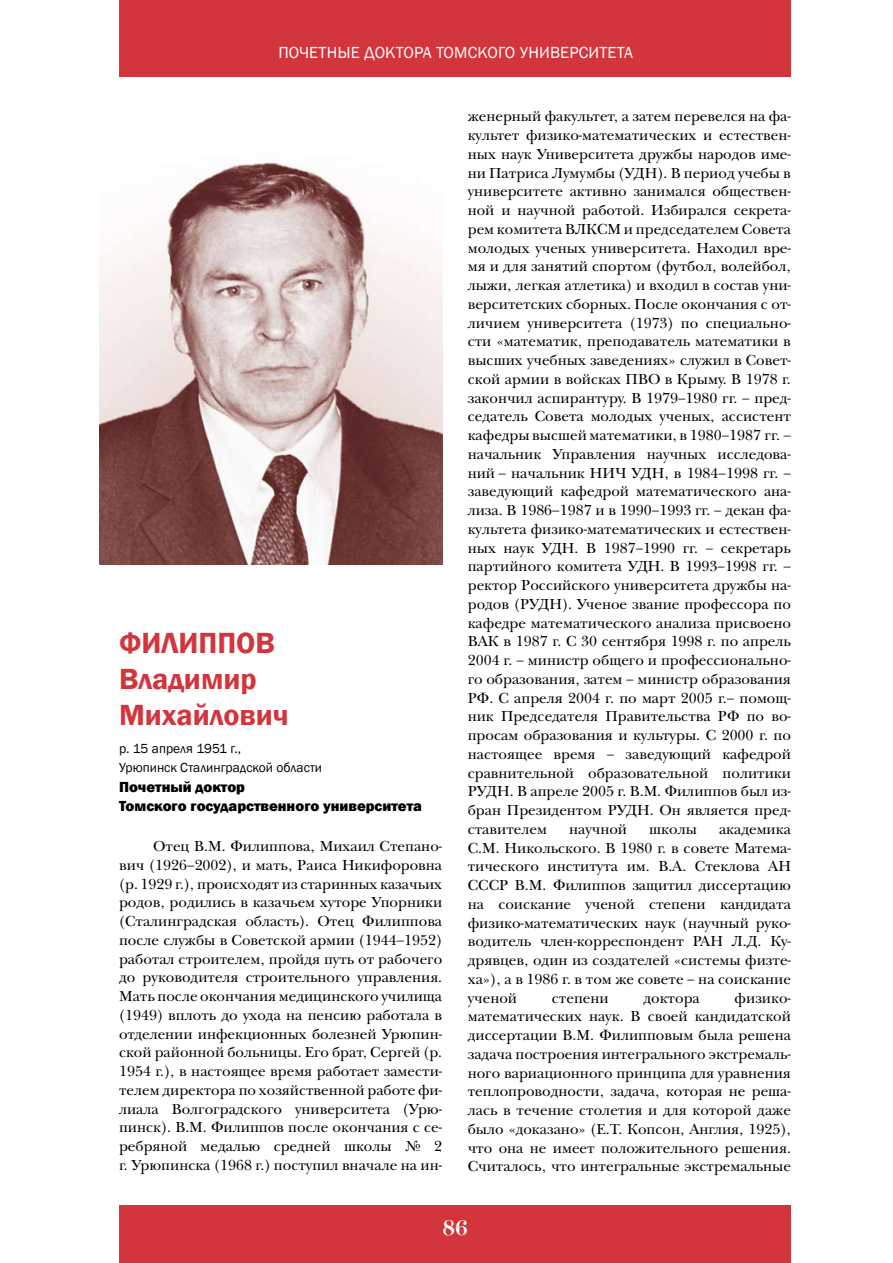
<style>
.page{position:relative;width:893px;height:1263px;background:#fff}
.page>*{position:absolute;margin:0;border:0;box-sizing:border-box;transform-origin:0 0}
.t1{font:600 30px/36px "Franklin Gothic";color:#d2353c}
.t2{font:21px "Didona C";color:#fff}
.t3{font:16.5px "Franklin Gothic";letter-spacing:.01em;color:#fff}
.t4{font:15px/18.8px "New Baskerville C";color:#000;text-align:justify}
.t5{font:800 15px/19.5px "Franklin Gothic";color:#000}
.t6{font:13.5px/19.5px "Franklin Gothic";color:#000}
</style>
<div class="page">
<div style="left:119px;top:0;width:672px;height:77px;background:#d2353c"></div>
<div style="left:119px;top:1206px;width:672px;height:57px;background:#d2353c"></div>
<img style="left:99px;top:162px;width:343px;height:402px">
<p class="t3" style="left:278px;top:42px;width:356px">Почетные доктора Томского университета</p>
<h1 class="t1" style="left:119px;top:625px;width:171px">ФИЛИППОВ<br>Владимир<br>Михайлович</h1>
<p class="t6" style="left:119px;top:738px;width:204px">р. 15 апреля 1951 г.,<br>Урюпинск Сталинградской области</p>
<p class="t5" style="left:119px;top:777px;width:304px">Почетный доктор<br>Томского государственного университета</p>
<p class="t4" style="left:119px;top:837px;width:325px;text-indent:34px">Отец В.М. Филиппова, Михаил Степано&shy;вич (1926–2002), и мать, Раиса Никифоровна (р. 1929 г.), происходят из старинных казачьих родов, родились в казачьем хуторе Упорники (Сталинградская область). Отец Филиппова после службы в Советской армии (1944–1952) работал строителем, пройдя путь от рабочего до руководителя строительного управления.<br>Мать после окончания медицинского училища (1949) вплоть до ухода на пенсию работала в отделении инфекционных болезней Урюпин&shy;ской районной больницы. Его брат, Сергей (р.<br>1954 г.), в настоящее время работает замести&shy;телем директора по хозяйственной работе фи&shy;лиала Волгоградского университета (Урю&shy;пинск). В.М. Филиппов после окончания с се&shy;ребряной медалью средней школы № 2 г. Урюпинска (1968 г.) поступил вначале на ин-</p>
<p class="t4" style="left:468px;top:107px;width:325px">женерный факультет, а затем перевелся на фа&shy;культет физико-математических и естествен&shy;ных наук Университета дружбы народов име&shy;ни Патриса Лумумбы (УДН). В период учебы в университете активно занимался обществен&shy;ной и научной работой. Избирался секрета&shy;рем комитета ВЛКСМ и председателем Совета молодых ученых университета. Находил вре&shy;мя и для занятий спортом (футбол, волейбол, лыжи, легкая атлетика) и входил в состав уни&shy;верситетских сборных. После окончания с от&shy;личием университета (1973) по специально&shy;сти «математик, преподаватель математики в высших учебных заведениях» служил в Совет&shy;ской армии в войсках ПВО в Крыму. В 1978 г. закончил аспирантуру. В 1979–1980 гг. – пред&shy;седатель Совета молодых ученых, ассистент кафедры высшей математики, в 1980–1987 гг. – начальник Управления научных исследова&shy;ний – начальник НИЧ УДН, в 1984–1998 гг. – заведующий кафедрой математического ана&shy;лиза. В 1986–1987 и в 1990–1993 гг. – декан фа&shy;культета физико-математических и естествен&shy;ных наук УДН. В 1987–1990 гг. – секретарь партийного комитета УДН. В 1993–1998 гг. – ректор Российского университета дружбы на&shy;родов (РУДН). Ученое звание профессора по кафедре математического анализа присвоено ВАК в 1987 г. С 30 сентября 1998 г. по апрель 2004 г. – министр общего и профессионально&shy;го образования, затем – министр образования РФ. С апреля 2004 г. по март 2005 г.– помощ&shy;ник Председателя Правительства РФ по во&shy;просам образования и культуры. С 2000 г. по настоящее время – заведующий кафедрой сравнительной образовательной политики РУДН. В апреле 2005 г. В.М. Филиппов был из&shy;бран Президентом РУДН. Он является пред&shy;ставителем</p>
<p class="t4" style="left:569px;top:820px;width:60px">научной</p>
<p class="t4" style="left:649px;top:820px;width:49px">школы</p>
<p class="t4" style="left:468px;top:820px;width:325px;text-indent:251px">академика С.М. Никольского. В 1980 г. в совете Матема&shy;тического института им. В.А. Стеклова АН СССР В.М. Филиппов защитил диссертацию на соискание ученой степени кандидата физико-математических наук (научный руко&shy;водитель член-корреспондент РАН Л.Д. Ку&shy;дрявцев, один из создателей «системы физте&shy;ха»), а в 1986 г. в том же совете – на соискание ученой</p>
<p class="t4" style="left:468px;top:988px;width:325px;text-indent:267px">физико&shy;математических наук. В своей кандидатской диссертации В.М. Филипповым была решена задача построения интегрального экстремаль&shy;ного вариационного принципа для уравнения теплопроводности, задача, которая не реша&shy;лась в течение столетия и для которой даже было «доказано» (Е.Т. Копсон, Англия, 1925), что она не имеет положительного решения.<br>Считалось, что интегральные экстремальные</p>
<p class="t4" style="left:552px;top:988px;width:58px">степени</p>
<p class="t4" style="left:643px;top:988px;width:58px">доктора</p>
<h2 class="t2" style="left:442px;top:1216px;width:27px">86</h2>
</div>
